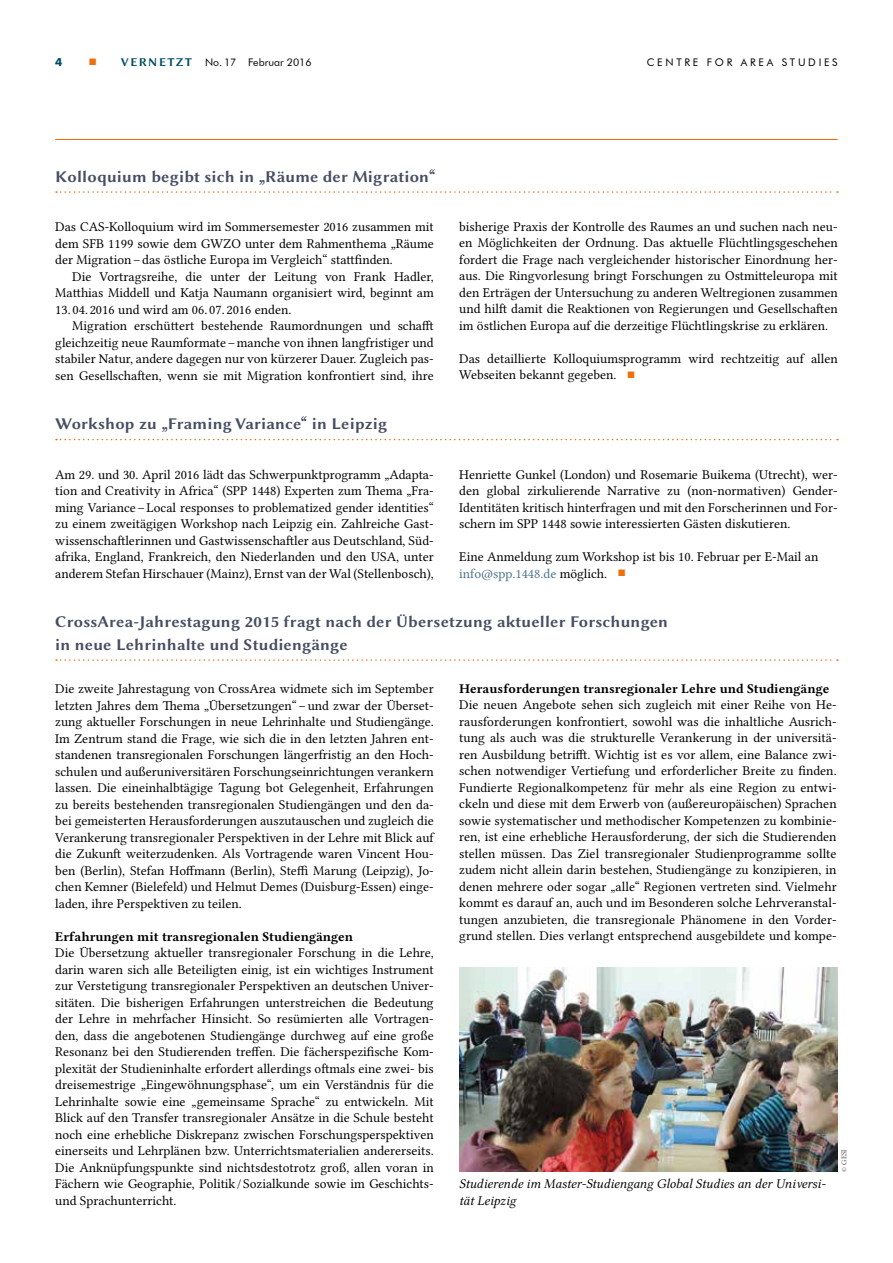
<style>
.page{position:relative;width:893px;height:1263px;background:#fff}
.page>*{position:absolute;margin:0;border:0;box-sizing:border-box;transform-origin:0 0}
.t1{font:16.5px/22.5px "Lin Biolinum OB";letter-spacing:.01em;color:#474d63}
.t2{font:13.5px/16.5px "Lin Libertine O";color:#000;text-align:justify}
.t3{font:13.5px "Lin Libertine OB";color:#000}
.t4{font:13.5px/16.5px "Lin Libertine IO";color:#000}
.t5{font:10.5px "Futura BT";color:#000}
.t6{font:10.5px "Futura BT";letter-spacing:.26em;color:#000}
.t7{font:700 10.5px "Futura";color:#004d63}
.t8{font:7.5px "Lin Libertine O";color:#575756}
.s1{font-family:"Lin Biolinum O";font-size:15px;color:#ed700f}
.s2{font-family:"Lin Biolinum OB";font-size:12px;color:#004d63}
.s3{font-size:15px;color:#ed700f}
.s4{color:#4c748b}
</style>
<div class="page">
<hr style="left:55px;top:139px;width:783px;height:1px;background:#ed700f">
<img style="left:459px;top:967px;width:379px;height:205px">
<svg style="left:56px;top:659px;width:782px;height:2px"></svg>
<svg style="left:56px;top:191px;width:782px;height:2px"></svg>
<svg style="left:56px;top:439px;width:782px;height:1px"></svg>
<p class="t7" style="left:55px;top:55px;width:9px">4</p>
<p class="t5" style="left:89px;top:56px;width:225px"><span class="s1">■</span> <span class="s2">VERNETZT</span> No. 17 Februar 2016</p>
<p class="t6" style="left:647px;top:56px;width:192px">CENTRE FOR AREA STUDIES</p>
<p class="t1" style="left:55px;top:164px;width:382px">Kolloquium begibt sich in „Räume der Migration“</p>
<p class="t2" style="left:55px;top:217px;width:380px">Das CAS-Kolloquium wird im Sommersemester 2016 zusammen mit dem SFB 1199 sowie dem GWZO unter dem Rahmenthema „Räume der Migration – das östliche Europa im Vergleich“ stattfinden.</p>
<p class="t2" style="left:55px;top:266px;width:380px;text-align:right">Die Vortragsreihe, die unter der Leitung von Frank Hadler,<br>Matthias Middell und Katja Naumann organisiert wird, beginnt am</p>
<p class="t2" style="left:55px;top:299px;width:238px">13. 04. 2016 und wird am 06. 07. 2016 enden.</p>
<p class="t2" style="left:72px;top:316px;width:363px">Migration erschüttert bestehende Raumordnungen und schafft</p>
<p class="t2" style="left:55px;top:332px;width:380px">gleichzeitig neue Raumformate – manche von ihnen langfristiger und</p>
<p class="t2" style="left:55px;top:349px;width:380px">stabiler Natur, andere dagegen nur von kürzerer Dauer. Zugleich pas-</p>
<p class="t2" style="left:55px;top:365px;width:380px">sen Gesellschaften, wenn sie mit Migration konfrontiert sind, ihre</p>
<p class="t1" style="left:55px;top:411px;width:334px">Workshop zu „Framing Variance“ in Leipzig</p>
<p class="t2" style="left:55px;top:464px;width:380px">Am 29. und 30. April 2016 lädt das Schwerpunktprogramm „Adapta&shy;tion and Creativity in Africa“ (SPP 1448) Experten zum Thema „Fra&shy;ming Variance – Local responses to problematized gender identities“ zu einem zweitägigen Workshop nach Leipzig ein. Zahlreiche Gast&shy;wissenschaftlerinnen und Gastwissenschaftler aus Deutschland, Süd&shy;afrika, England, Frankreich, den Niederlanden und den USA, unter anderem Stefan Hirschauer (Mainz), Ernst van der Wal (Stellenbosch),</p>
<p class="t2" style="left:459px;top:217px;width:380px">bisherige Praxis der Kontrolle des Raumes an und suchen nach neu&shy;en Möglichkeiten der Ordnung. Das aktuelle Flüchtlingsgeschehen fordert die Frage nach vergleichender historischer Einordnung her&shy;aus. Die Ringvorlesung bringt Forschungen zu Ostmitteleuropa mit den Erträgen der Untersuchung zu anderen Weltregionen zusammen und hilft damit die Reaktionen von Regierungen und Gesellschaften im östlichen Europa auf die derzeitige Flüchtlingskrise zu erklären.</p>
<p class="t2" style="left:459px;top:349px;width:380px">Das detaillierte Kolloquiumsprogramm wird rechtzeitig auf allen<br>Webseiten bekannt gegeben. <span class="s3">■</span></p>
<p class="t2" style="left:459px;top:464px;width:380px">Henriette Gunkel (London) und Rosemarie Buikema (Utrecht), wer&shy;den global zirkulierende Narrative zu (non-normativen) Gender-Identitäten kritisch hinterfragen und mit den Forscherinnen und For&shy;schern im SPP 1448 sowie interessierten Gästen diskutieren.</p>
<p class="t2" style="left:459px;top:547px;width:361px">Eine Anmeldung zum Workshop ist bis 10. Februar per E-Mail an <span class="s4">info@spp.1448.de</span> möglich. <span class="s3">■</span></p>
<p class="t1" style="left:55px;top:609px;width:614px">CrossArea-Jahrestagung 2015 fragt nach der Übersetzung aktueller Forschungen in neue Lehrinhalte und Studiengänge</p>
<p class="t2" style="left:55px;top:679px;width:380px">Die zweite Jahrestagung von CrossArea widmete sich im September letzten Jahres dem Thema „Übersetzungen“ – und zwar der Überset&shy;zung aktueller Forschungen in neue Lehrinhalte und Studiengänge.<br>Im Zentrum stand die Frage, wie sich die in den letzten Jahren ent&shy;standenen transregionalen Forschungen längerfristig an den Hoch&shy;schulen und außeruniversitären Forschungseinrichtungen verankern lassen. Die eineinhalbtägige Tagung bot Gelegenheit, Erfahrungen zu bereits bestehenden transregionalen Studiengängen und den da&shy;bei gemeisterten Herausforderungen auszutauschen und zugleich die Verankerung transregionaler Perspektiven in der Lehre mit Blick auf die Zukunft weiterzudenken. Als Vortragende waren Vincent Hou&shy;ben (Berlin), Stefan Hoffmann (Berlin), Steffi Marung (Leipzig), Jo&shy;chen Kemner (Bielefeld) und Helmut Demes (Duisburg-Essen) einge&shy;laden, ihre Perspektiven zu teilen.</p>
<p class="t3" style="left:55px;top:927px;width:299px">Erfahrungen mit transregionalen Studiengängen</p>
<p class="t2" style="left:55px;top:943px;width:380px">Die Übersetzung aktueller transregionaler Forschung in die Lehre, darin waren sich alle Beteiligten einig, ist ein wichtiges Instrument zur Verstetigung transregionaler Perspektiven an deutschen Univer&shy;sitäten. Die bisherigen Erfahrungen unterstreichen die Bedeutung der Lehre in mehrfacher Hinsicht. So resümierten alle Vortragen&shy;den, dass die angebotenen Studiengänge durchweg auf eine große Resonanz bei den Studierenden treffen. Die fächerspezifische Kom&shy;plexität der Studieninhalte erfordert allerdings oftmals eine zwei- bis dreisemestrige „Eingewöhnungsphase“, um ein Verständnis für die Lehrinhalte sowie eine „gemeinsame Sprache“ zu entwickeln. Mit Blick auf den Transfer transregionaler Ansätze in die Schule besteht noch eine erhebliche Diskrepanz zwischen Forschungsperspektiven einerseits und Lehrplänen bzw. Unterrichtsmaterialien andererseits.<br>Die Anknüpfungspunkte sind nichtsdestotrotz groß, allen voran in Fächern wie Geographie, Politik / Sozialkunde sowie im Geschichts&shy;und Sprachunterricht.</p>
<p class="t3" style="left:459px;top:679px;width:372px">Herausforderungen transregionaler Lehre und Studiengänge</p>
<p class="t2" style="left:459px;top:695px;width:379px">Die neuen Angebote sehen sich zugleich mit einer Reihe von He&shy;rausforderungen konfrontiert, sowohl was die inhaltliche Ausrich&shy;tung als auch was die strukturelle Verankerung in der universitä&shy;ren Ausbildung betrifft. Wichtig ist es vor allem, eine Balance zwi&shy;schen notwendiger Vertiefung und erforderlicher Breite zu finden.<br>Fundierte Regionalkompetenz für mehr als eine Region zu entwi&shy;ckeln und diese mit dem Erwerb von (außereuropäischen) Sprachen sowie systematischer und methodischer Kompetenzen zu kombinie&shy;ren, ist eine erhebliche Herausforderung, der sich die Studierenden stellen müssen. Das Ziel transregionaler Studienprogramme sollte zudem nicht allein darin bestehen, Studiengänge zu konzipieren, in denen mehrere oder sogar „alle“ Regionen vertreten sind. Vielmehr kommt es darauf an, auch und im Besonderen solche Lehrveranstal&shy;tungen anzubieten, die transregionale Phänomene in den Vorder&shy;grund stellen. Dies verlangt entsprechend ausgebildete und kompe-</p>
<p class="t8" style="left:838px;top:1172px;width:24px;rotate:-90deg">© GESI</p>
<p class="t4" style="left:459px;top:1176px;width:368px">Studierende im Master-Studiengang Global Studies an der Universi&shy;tät Leipzig</p>
</div>
